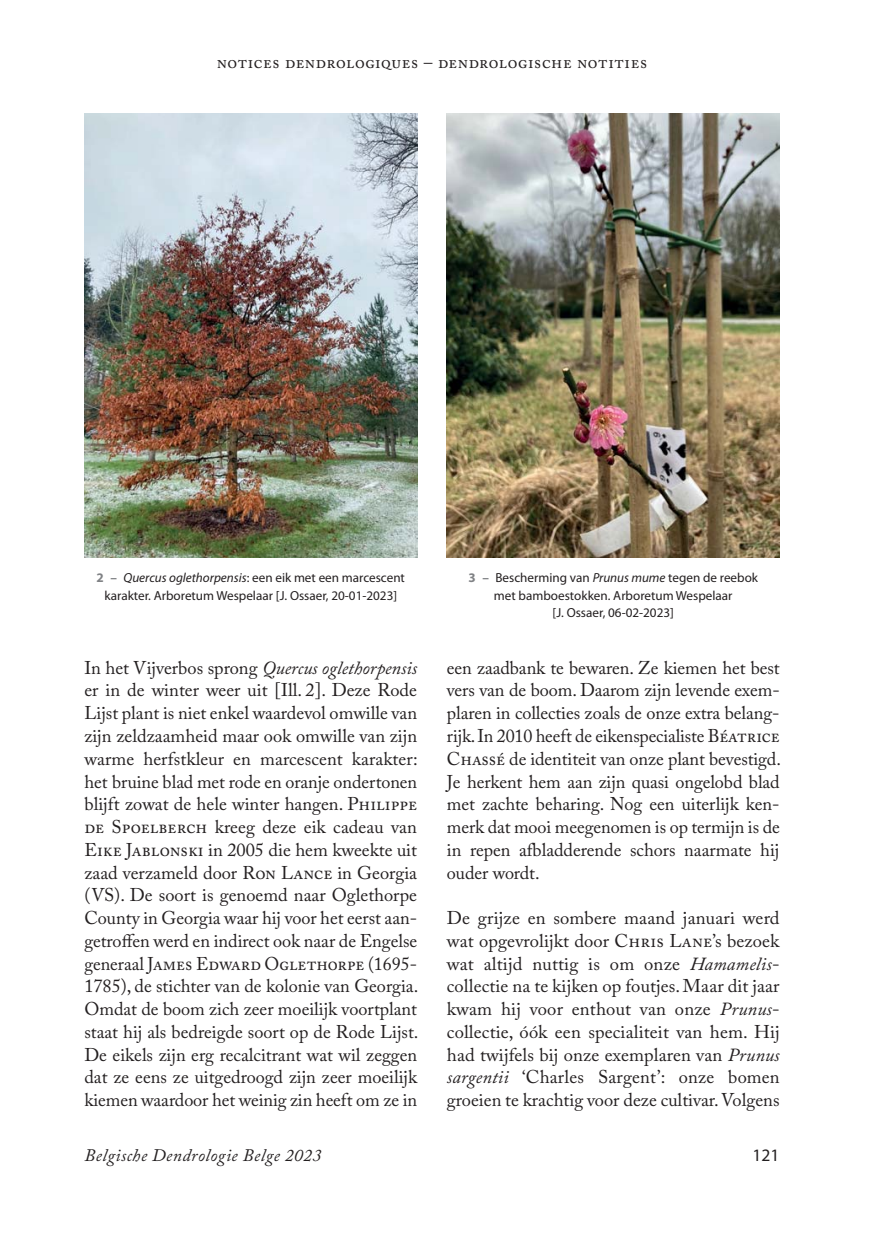
<style>
.page{position:relative;width:869px;height:1241px;background:#fff}
.page>*{position:absolute;margin:0;border:0;box-sizing:border-box;transform-origin:0 0}
.t1{font:18.38px/22.8px "Adobe Caslon Pro";letter-spacing:-.005em;color:#231f20;text-align:justify}
.t2{font:17.5px "Adobe Caslon Pro";letter-spacing:.03em;color:#231f20}
.t3{font:italic 17.5px "Adobe Caslon Pro";letter-spacing:.03em;color:#231f20}
.t4{font:17.5px "Myriad Pro";color:#231f20}
.t5{font:13.12px/17.5px "Myriad Pro";color:#231f20;text-align:center}
.s1{font-weight:700;color:#808285}
.s2{font-style:italic}
</style>
<div class="page">
<img style="left:446px;top:114px;width:333px;height:443px">
<img style="left:84px;top:114px;width:333px;height:443px">
<p class="t2" style="left:217px;top:56px;width:432px">notices dendrologiques – dendrologische notities</p>
<p class="t5" style="left:96px;top:570px;width:310px"><span class="s1">2 –</span> <span class="s2">Quercus oglethorpensis</span>: een eik met een marcescent karakter. Arboretum Wespelaar [J. Ossaer, 20-01-2023]</p>
<p class="t5" style="left:468px;top:570px;width:291px"><span class="s1">3 –</span> Bescherming van <span class="s2">Prunus mume</span> tegen de reebok met bamboestokken. Arboretum Wespelaar<br>[J. Ossaer, 06-02-2023]</p>
<p class="t1" style="left:84px;top:658px;width:335px">In het Vijverbos sprong <span class="s2">Quercus oglethorpensis </span>er in de winter weer uit [Ill. 2]. Deze Rode Lijst plant is niet enkel waardevol omwille van zijn zeldzaamheid maar ook omwille van zijn warme herfstkleur en marcescent karakter: het bruine blad met rode en oranje ondertonen blijft zowat de hele winter hangen. Philippe de Spoelberch kreeg deze eik cadeau van Eike Jablonski in 2005 die hem kweekte uit zaad verzameld door Ron Lance in Georgia (VS). De soort is genoemd naar Oglethorpe County in Georgia waar hij voor het eerst aan&shy;getroffen werd en indirect ook naar de Engelse generaal James Edward Oglethorpe (1695- 1785), de stichter van de kolonie van Georgia.<br>Omdat de boom zich zeer moeilijk voortplant staat hij als bedreigde soort op de Rode Lijst.<br>De eikels zijn erg recalcitrant wat wil zeggen dat ze eens ze uitgedroogd zijn zeer moeilijk kiemen waardoor het weinig zin heeft om ze in</p>
<p class="t1" style="left:446px;top:658px;width:335px">een zaadbank te bewaren. Ze kiemen het best vers van de boom. Daarom zijn levende exem&shy;plaren in collecties zoals de onze extra belang&shy;rijk. In 2010 heeft de eikenspecialiste Béatrice Chassé de identiteit van onze plant bevestigd.<br>Je herkent hem aan zijn quasi ongelobd blad met zachte beharing. Nog een uiterlijk ken&shy;merk dat mooi meegenomen is op termijn is de in repen afbladderende schors naarmate hij ouder wordt.</p>
<p class="t1" style="left:446px;top:908px;width:335px">De grijze en sombere maand januari werd wat opgevrolijkt door Chris Lane’s bezoek wat altijd nuttig is om onze <span class="s2">Hamamelis&shy;</span>collectie na te kijken op foutjes. Maar dit jaar kwam hij voor enthout van onze <span class="s2">Prunus&shy;</span>collectie, óók een specialiteit van hem. Hij had twijfels bij onze exemplaren van <span class="s2">Prunus sargentii</span> ‘Charles Sargent’: onze bomen groeien te krachtig voor deze cultivar. Volgens</p>
<p class="t3" style="left:84px;top:1148px;width:238px">Belgische Dendrologie Belge 2023</p>
<p class="t4" style="left:752px;top:1148px;width:28px">121</p>
</div>
